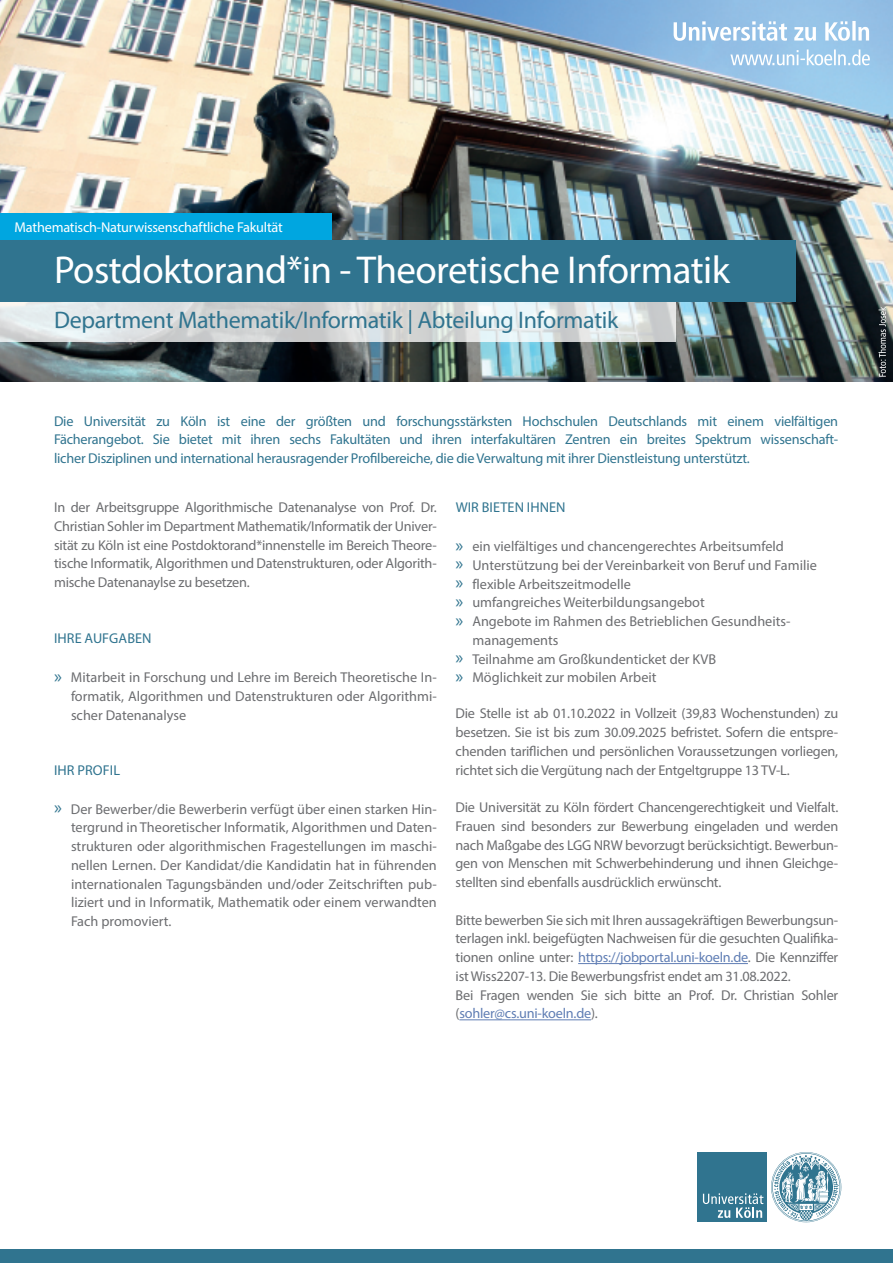
<style>
.page{position:relative;width:893px;height:1263px;background:#fff}
.page>*{position:absolute;margin:0;border:0;box-sizing:border-box;transform-origin:0 0}
.t1{font:39px "Myriad Pro";letter-spacing:-.015em;color:#fff}
.t2{font:24px "Myriad Pro";letter-spacing:-.015em;color:#30748f}
.Fließtext{font:14.25px/18.8px "Myriad Pro";color:#6c6d70;text-align:justify}
.t3{font:14.25px/18.8px "Myriad Pro";letter-spacing:-.015em;color:#30748f;text-align:justify}
.t4{font:14.25px "Myriad Pro";letter-spacing:-.015em;color:#fff}
.t5{font:14.25px "Myriad Pro";letter-spacing:.005em;color:#30748f}
.s1{font-size:18.75px;color:#30748f}
.s2{color:#607eb4}
</style>
<div class="page">
<img style="left:0;top:0;width:893px;height:382px">
<div style="left:0;top:1249px;width:893px;height:14px;background:#30748f"></div>
<svg style="left:730px;top:49px;width:140px;height:16px"></svg>
<svg style="left:674px;top:21px;width:195px;height:20px"></svg>
<div style="left:697px;top:1152px;width:70px;height:70px;background:#30748f"></div>
<svg style="left:703px;top:1193px;width:60px;height:25px"></svg>
<svg style="left:771px;top:1152px;width:70px;height:70px"></svg>
<div style="left:0;top:240px;width:795px;height:62px;background:#30748f"></div>
<svg style="left:0;top:302px;width:676px;height:39px;background:#dadedf"></svg>
<hr style="left:578px;top:963px;width:170px;height:1px;background:#607eb4">
<hr style="left:459px;top:1019px;width:132px;height:1px;background:#607eb4">
<div style="left:0;top:213px;width:331px;height:27px;background:#00a6e0"></div>
<svg style="left:878px;top:307px;width:8px;height:70px"></svg>
<p class="t4" style="left:15px;top:218px;width:270px">Mathematisch-Naturwissenschaftliche Fakultät</p>
<p class="t1" style="left:54px;top:246px;width:678px">Postdoktorand*in - Theoretische Informatik</p>
<p class="t2" style="left:54px;top:305px;width:566px">Department Mathematik/Informatik | Abteilung Informatik</p>
<p class="t3" style="left:54px;top:411px;width:786px">Die Universität zu Köln ist eine der größten und forschungsstärksten Hochschulen Deutschlands mit einem vielfältigen Fächerangebot. Sie bietet mit ihren sechs Fakultäten und ihren interfakultären Zentren ein breites Spektrum wissenschaft&shy;licher Disziplinen und international herausragender Profilbereiche, die die Verwaltung mit ihrer Dienstleistung unterstützt.</p>
<p class="Fließtext" style="left:54px;top:498px;width:384px">In der Arbeitsgruppe Algorithmische Datenanalyse von Prof. Dr.<br>Christian Sohler im Department Mathematik/Informatik der Univer&shy;sität zu Köln ist eine Postdoktorand*innenstelle im Bereich Theore&shy;tische Informatik, Algorithmen und Datenstrukturen, oder Algorith&shy;mische Datenanaylse zu besetzen.</p>
<p class="t5" style="left:54px;top:630px;width:99px">IHRE AUFGABEN</p>
<p class="Fließtext" style="left:71px;top:668px;width:367px;text-indent:-17px"><span class="s1">»</span> Mitarbeit in Forschung und Lehre im Bereich Theoretische In&shy;formatik, Algorithmen und Datenstrukturen oder Algorithmi&shy;scher Datenanalyse</p>
<p class="t5" style="left:54px;top:761px;width:67px">IHR PROFIL</p>
<p class="Fließtext" style="left:71px;top:799px;width:367px;text-indent:-17px"><span class="s1">»</span> Der Bewerber/die Bewerberin verfügt über einen starken Hin&shy;tergrund in Theoretischer Informatik, Algorithmen und Daten&shy;strukturen oder algorithmischen Fragestellungen im maschi&shy;nellen Lernen. Der Kandidat/die Kandidatin hat in führenden internationalen Tagungsbänden und/oder Zeitschriften pub&shy;liziert und in Informatik, Mathematik oder einem verwandten Fach promoviert.</p>
<p class="t5" style="left:456px;top:498px;width:111px">WIR BIETEN IHNEN</p>
<p class="Fließtext" style="left:456px;top:537px;width:330px"><span class="s1">»</span> ein vielfältiges und chancengerechtes Arbeitsumfeld</p>
<p class="Fließtext" style="left:456px;top:555px;width:363px"><span class="s1">»</span> Unterstützung bei der Vereinbarkeit von Beruf und Familie</p>
<p class="Fließtext" style="left:456px;top:574px;width:177px"><span class="s1">»</span> flexible Arbeitszeitmodelle</p>
<p class="Fließtext" style="left:456px;top:593px;width:251px"><span class="s1">»</span> umfangreiches Weiterbildungsangebot</p>
<p class="Fließtext" style="left:473px;top:612px;width:319px;text-indent:-17px"><span class="s1">»</span> Angebote im Rahmen des Betrieblichen Gesundheits&shy;managements</p>
<p class="Fließtext" style="left:456px;top:649px;width:262px"><span class="s1">»</span> Teilnahme am Großkundenticket der KVB</p>
<p class="Fließtext" style="left:456px;top:668px;width:202px"><span class="s1">»</span> Möglichkeit zur mobilen Arbeit</p>
<p class="Fließtext" style="left:456px;top:704px;width:384px">Die Stelle ist ab 01.10.2022 in Vollzeit (39,83 Wochenstunden) zu besetzen. Sie ist bis zum 30.09.2025 befristet. Sofern die entspre&shy;chenden tariflichen und persönlichen Voraussetzungen vorliegen, richtet sich die Vergütung nach der Entgeltgruppe 13 TV-L.</p>
<p class="Fließtext" style="left:456px;top:798px;width:384px">Die Universität zu Köln fördert Chancengerechtigkeit und Vielfalt.<br>Frauen sind besonders zur Bewerbung eingeladen und werden nach Maßgabe des LGG NRW bevorzugt berücksichtigt. Bewerbun&shy;gen von Menschen mit Schwerbehinderung und ihnen Gleichge&shy;stellten sind ebenfalls ausdrücklich erwünscht.</p>
<p class="Fließtext" style="left:456px;top:910px;width:384px">Bitte bewerben Sie sich mit Ihren aussagekräftigen Bewerbungsun&shy;terlagen inkl. beigefügten Nachweisen für die gesuchten Qualifika&shy;tionen online unter: <span class="s2">https://jobportal.uni-koeln.de</span>. Die Kennziffer ist Wiss2207-13. Die Bewerbungsfrist endet am 31.08.2022.</p>
<p class="Fließtext" style="left:456px;top:985px;width:384px">Bei Fragen wenden Sie sich bitte an Prof. Dr. Christian Sohler (<span class="s2">sohler@cs.uni-koeln.de</span>).</p>
</div>
